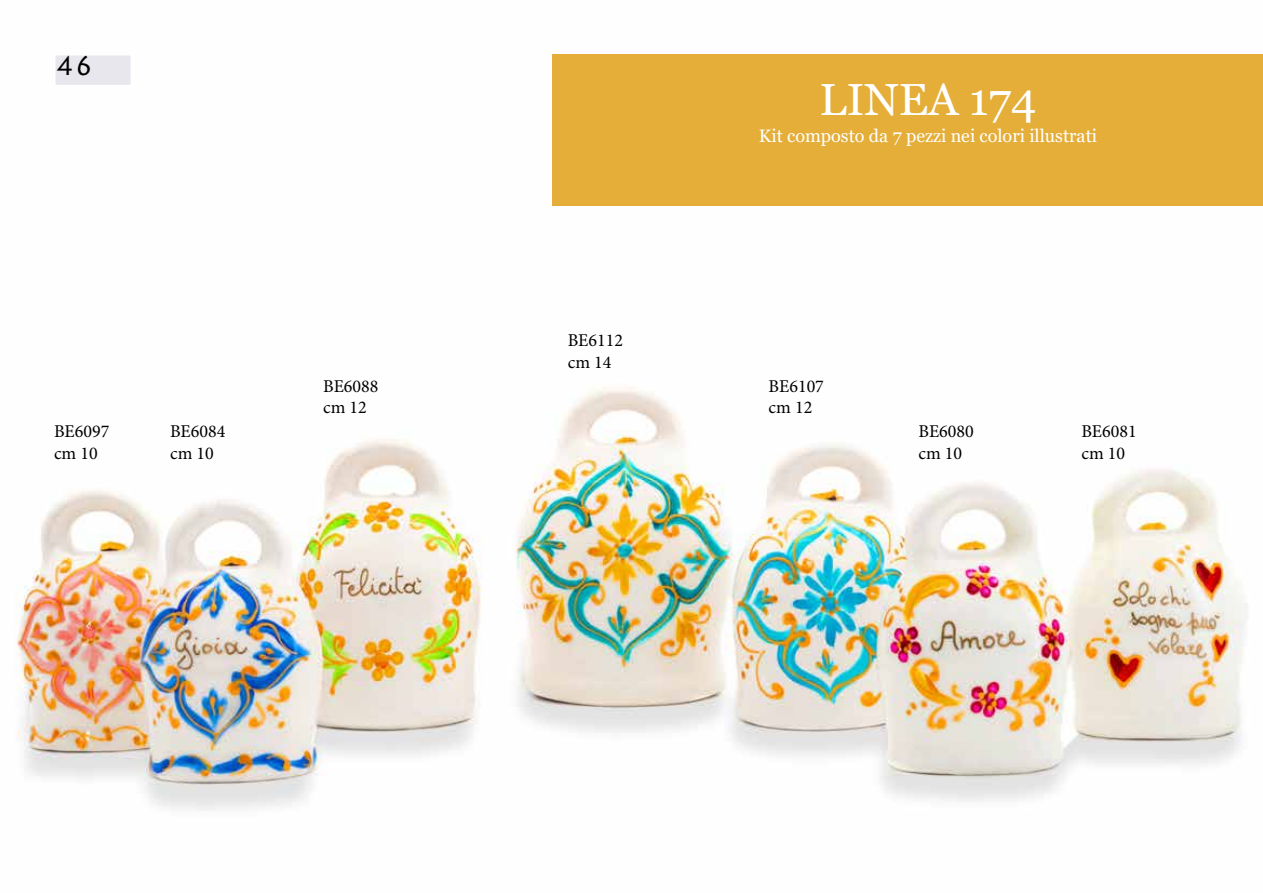
<style>
.page{position:relative;width:1263px;height:893px;background:#fff}
.page>*{position:absolute;margin:0;border:0;box-sizing:border-box;transform-origin:0 0}
.t1{font:45px "Georgia";color:#fff}
.t2{font:27px "Lithos Pro";color:#000}
.t3{font:18px/21.6px "Minion Pro";color:#000}
.t4{font:18px "Georgia";color:#fff}
</style>
<div class="page">
<img style="left:15px;top:387px;width:1232px;height:424px">
<div style="left:552px;top:54px;width:711px;height:152px;background:#e4ae38"></div>
<div style="left:55px;top:55px;width:76px;height:31px;background:#e7e7ed"></div>
<div style="left:54px;top:54px;width:78px;height:32px;border:2px solid #fff"></div>
<h2 class="t2" style="left:56px;top:50px;width:40px">46</h2>
<p class="t3" style="left:54px;top:420px;width:57px">BE6097 cm 10</p>
<p class="t3" style="left:170px;top:420px;width:57px">BE6084 cm 10</p>
<p class="t3" style="left:323px;top:375px;width:57px">BE6088 cm 12</p>
<p class="t3" style="left:568px;top:330px;width:57px">BE6112 cm 14</p>
<h1 class="t1" style="left:819px;top:72px;width:219px">LINEA 174</h1>
<p class="t4" style="left:759px;top:124px;width:340px">Kit composto da 7 pezzi nei colori illustrati</p>
<p class="t3" style="left:769px;top:375px;width:57px">BE6107 cm 12</p>
<p class="t3" style="left:918px;top:420px;width:57px">BE6080 cm 10</p>
<p class="t3" style="left:1081px;top:420px;width:57px">BE6081 cm 10</p>
</div>
